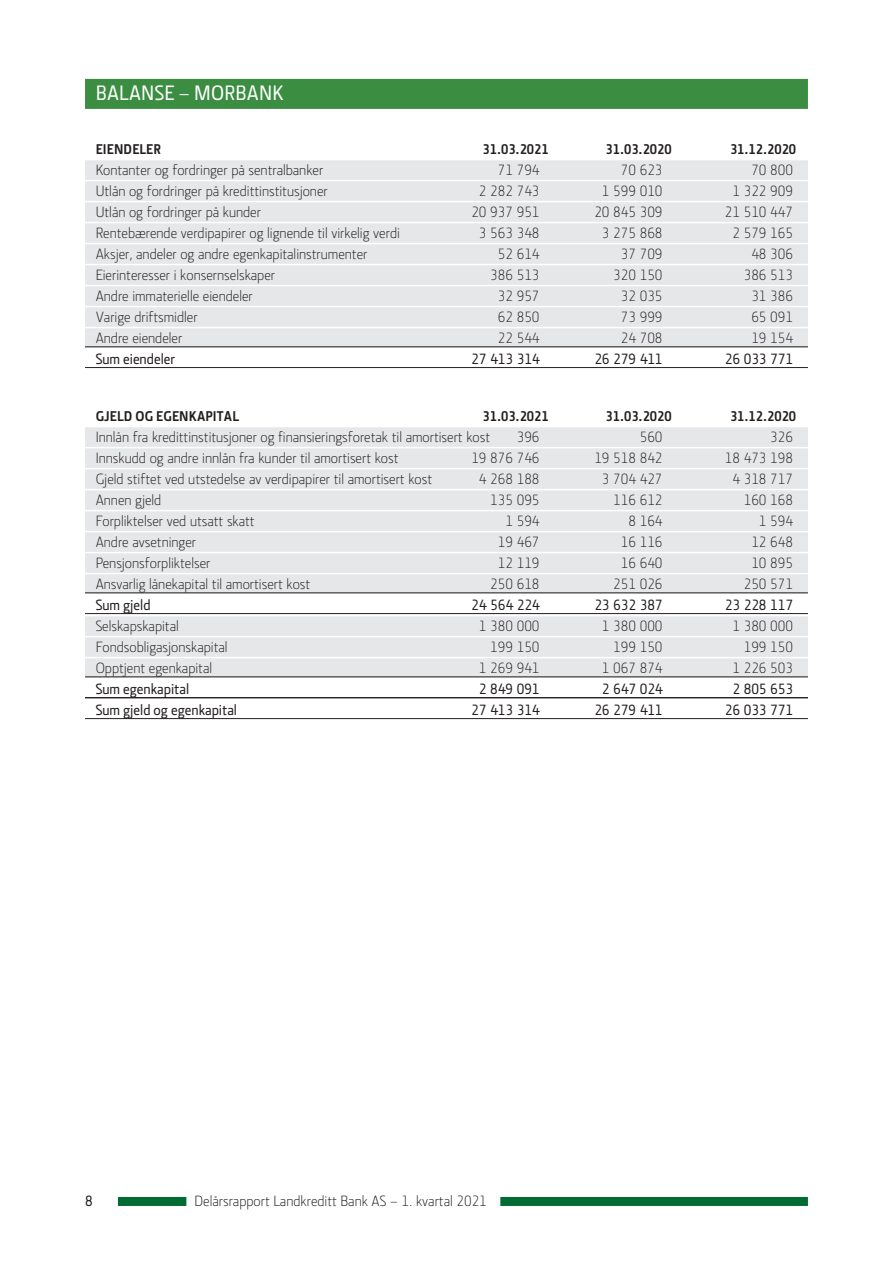
<style>
.page{position:relative;width:893px;height:1263px;background:#fff}
.page>*{position:absolute;margin:0;border:0;box-sizing:border-box;transform-origin:0 0}
.t1{font:500 21px "Section LK";letter-spacing:.015em;color:#fff}
.t2{font:300 15px "Section LK";color:#231f20}
.t3{font:500 15px "Section LK";color:#231f20}
.t4{font:700 14.25px "Section LK";color:#231f20}
</style>
<div class="page">
<div style="left:118px;top:1197px;width:68px;height:9px;background:#006b32"></div>
<div style="left:500px;top:1197px;width:308px;height:9px;background:#006b32"></div>
<div style="left:85px;top:79px;width:723px;height:30px;background:#3b8d41"></div>
<div style="left:85px;top:160px;width:723px;height:20px;background:#e6e7e9"></div>
<div style="left:85px;top:181px;width:723px;height:20px;background:#e6e7e9"></div>
<div style="left:85px;top:202px;width:723px;height:20px;background:#e6e7e9"></div>
<div style="left:85px;top:223px;width:723px;height:20px;background:#e6e7e9"></div>
<div style="left:85px;top:244px;width:723px;height:20px;background:#e6e7e9"></div>
<div style="left:85px;top:265px;width:723px;height:20px;background:#e6e7e9"></div>
<div style="left:85px;top:286px;width:723px;height:20px;background:#e6e7e9"></div>
<div style="left:85px;top:307px;width:723px;height:20px;background:#e6e7e9"></div>
<div style="left:85px;top:328px;width:723px;height:20px;background:#e6e7e9"></div>
<hr style="left:85px;top:346px;width:723px;height:1px;background:#231f20">
<hr style="left:85px;top:367px;width:723px;height:1px;background:#231f20">
<div style="left:85px;top:427px;width:723px;height:20px;background:#e6e7e9"></div>
<div style="left:85px;top:448px;width:723px;height:20px;background:#e6e7e9"></div>
<div style="left:85px;top:469px;width:723px;height:20px;background:#e6e7e9"></div>
<div style="left:85px;top:490px;width:723px;height:20px;background:#e6e7e9"></div>
<div style="left:85px;top:511px;width:723px;height:20px;background:#e6e7e9"></div>
<div style="left:85px;top:532px;width:723px;height:20px;background:#e6e7e9"></div>
<div style="left:85px;top:553px;width:723px;height:20px;background:#e6e7e9"></div>
<div style="left:85px;top:574px;width:723px;height:20px;background:#e6e7e9"></div>
<hr style="left:85px;top:592px;width:723px;height:1px;background:#231f20">
<hr style="left:85px;top:613px;width:723px;height:1px;background:#231f20">
<div style="left:85px;top:616px;width:723px;height:20px;background:#e6e7e9"></div>
<div style="left:85px;top:637px;width:723px;height:20px;background:#e6e7e9"></div>
<div style="left:85px;top:658px;width:723px;height:20px;background:#e6e7e9"></div>
<hr style="left:85px;top:676px;width:723px;height:1px;background:#231f20">
<hr style="left:85px;top:697px;width:723px;height:1px;background:#231f20">
<hr style="left:85px;top:718px;width:723px;height:1px;background:#231f20">
<h1 class="t1" style="left:96px;top:81px;width:189px">BALANSE – MORBANK</h1>
<p class="t4" style="left:96px;top:141px;width:67px">EIENDELER</p>
<p class="t4" style="left:483px;top:141px;width:68px">31.03.2021</p>
<p class="t4" style="left:606px;top:141px;width:68px">31.03.2020</p>
<p class="t4" style="left:730px;top:141px;width:68px">31.12.2020</p>
<p class="t2" style="left:96px;top:162px;width:229px">Kontanter og fordringer på sentralbanker</p>
<p class="t2" style="left:498px;top:162px;width:43px">71 794</p>
<p class="t2" style="left:621px;top:162px;width:43px">70 623</p>
<p class="t2" style="left:751px;top:162px;width:43px">70 800</p>
<p class="t2" style="left:96px;top:183px;width:234px">Utlån og fordringer på kredittinstitusjoner</p>
<p class="t2" style="left:479px;top:183px;width:62px">2 282 743</p>
<p class="t2" style="left:602px;top:183px;width:62px">1 599 010</p>
<p class="t2" style="left:732px;top:183px;width:62px">1 322 909</p>
<p class="t2" style="left:96px;top:204px;width:167px">Utlån og fordringer på kunder</p>
<p class="t2" style="left:471px;top:204px;width:70px">20 937 951</p>
<p class="t2" style="left:594px;top:204px;width:70px">20 845 309</p>
<p class="t2" style="left:725px;top:204px;width:70px">21 510 447</p>
<p class="t2" style="left:96px;top:225px;width:306px">Rentebærende verdipapirer og lignende til virkelig verdi</p>
<p class="t2" style="left:479px;top:225px;width:62px">3 563 348</p>
<p class="t2" style="left:602px;top:225px;width:62px">3 275 868</p>
<p class="t2" style="left:732px;top:225px;width:62px">2 579 165</p>
<p class="t2" style="left:96px;top:246px;width:273px">Aksjer, andeler og andre egenkapitalinstrumenter</p>
<p class="t2" style="left:498px;top:246px;width:43px">52 614</p>
<p class="t2" style="left:621px;top:246px;width:43px">37 709</p>
<p class="t2" style="left:751px;top:246px;width:43px">48 306</p>
<p class="t2" style="left:96px;top:267px;width:181px">Eierinteresser i konsernselskaper</p>
<p class="t2" style="left:490px;top:267px;width:51px">386 513</p>
<p class="t2" style="left:613px;top:267px;width:51px">320 150</p>
<p class="t2" style="left:744px;top:267px;width:51px">386 513</p>
<p class="t2" style="left:96px;top:288px;width:159px">Andre immaterielle eiendeler</p>
<p class="t2" style="left:498px;top:288px;width:43px">32 957</p>
<p class="t2" style="left:621px;top:288px;width:43px">32 035</p>
<p class="t2" style="left:751px;top:288px;width:43px">31 386</p>
<p class="t2" style="left:96px;top:309px;width:104px">Varige driftsmidler</p>
<p class="t2" style="left:498px;top:309px;width:43px">62 850</p>
<p class="t2" style="left:621px;top:309px;width:43px">73 999</p>
<p class="t2" style="left:751px;top:309px;width:43px">65 091</p>
<p class="t2" style="left:96px;top:330px;width:88px">Andre eiendeler</p>
<p class="t2" style="left:498px;top:330px;width:43px">22 544</p>
<p class="t2" style="left:621px;top:330px;width:43px">24 708</p>
<p class="t2" style="left:751px;top:330px;width:43px">19 154</p>
<p class="t3" style="left:96px;top:351px;width:81px">Sum eiendeler</p>
<p class="t3" style="left:471px;top:351px;width:70px">27 413 314</p>
<p class="t3" style="left:594px;top:351px;width:70px">26 279 411</p>
<p class="t3" style="left:725px;top:351px;width:70px">26 033 771</p>
<p class="t4" style="left:96px;top:408px;width:145px">GJELD OG EGENKAPITAL</p>
<p class="t4" style="left:483px;top:408px;width:68px">31.03.2021</p>
<p class="t4" style="left:606px;top:408px;width:68px">31.03.2020</p>
<p class="t4" style="left:730px;top:408px;width:68px">31.12.2020</p>
<p class="t2" style="left:96px;top:429px;width:396px">Innlån fra kredittinstitusjoner og finansieringsforetak til amortisert kost</p>
<p class="t2" style="left:517px;top:429px;width:24px">396</p>
<p class="t2" style="left:640px;top:429px;width:24px">560</p>
<p class="t2" style="left:770px;top:429px;width:24px">326</p>
<p class="t2" style="left:96px;top:450px;width:304px">Innskudd og andre innlån fra kunder til amortisert kost</p>
<p class="t2" style="left:471px;top:450px;width:70px">19 876 746</p>
<p class="t2" style="left:594px;top:450px;width:70px">19 518 842</p>
<p class="t2" style="left:725px;top:450px;width:70px">18 473 198</p>
<p class="t2" style="left:96px;top:471px;width:338px">Gjeld stiftet ved utstedelse av verdipapirer til amortisert kost</p>
<p class="t2" style="left:479px;top:471px;width:62px">4 268 188</p>
<p class="t2" style="left:602px;top:471px;width:62px">3 704 427</p>
<p class="t2" style="left:732px;top:471px;width:62px">4 318 717</p>
<p class="t2" style="left:96px;top:492px;width:67px">Annen gjeld</p>
<p class="t2" style="left:490px;top:492px;width:51px">135 095</p>
<p class="t2" style="left:613px;top:492px;width:51px">116 612</p>
<p class="t2" style="left:744px;top:492px;width:51px">160 168</p>
<p class="t2" style="left:96px;top:513px;width:161px">Forpliktelser ved utsatt skatt</p>
<p class="t2" style="left:505px;top:513px;width:36px">1 594</p>
<p class="t2" style="left:628px;top:513px;width:36px">8 164</p>
<p class="t2" style="left:759px;top:513px;width:36px">1 594</p>
<p class="t2" style="left:96px;top:534px;width:102px">Andre avsetninger</p>
<p class="t2" style="left:498px;top:534px;width:43px">19 467</p>
<p class="t2" style="left:621px;top:534px;width:43px">16 116</p>
<p class="t2" style="left:751px;top:534px;width:43px">12 648</p>
<p class="t2" style="left:96px;top:555px;width:116px">Pensjonsforpliktelser</p>
<p class="t2" style="left:498px;top:555px;width:43px">12 119</p>
<p class="t2" style="left:621px;top:555px;width:43px">16 640</p>
<p class="t2" style="left:751px;top:555px;width:43px">10 895</p>
<p class="t2" style="left:96px;top:576px;width:216px">Ansvarlig lånekapital til amortisert kost</p>
<p class="t2" style="left:490px;top:576px;width:51px">250 618</p>
<p class="t2" style="left:613px;top:576px;width:51px">251 026</p>
<p class="t2" style="left:744px;top:576px;width:51px">250 571</p>
<p class="t3" style="left:96px;top:597px;width:56px">Sum gjeld</p>
<p class="t3" style="left:471px;top:597px;width:70px">24 564 224</p>
<p class="t3" style="left:594px;top:597px;width:70px">23 632 387</p>
<p class="t3" style="left:725px;top:597px;width:70px">23 228 117</p>
<p class="t2" style="left:96px;top:618px;width:85px">Selskapskapital</p>
<p class="t2" style="left:479px;top:618px;width:62px">1 380 000</p>
<p class="t2" style="left:602px;top:618px;width:62px">1 380 000</p>
<p class="t2" style="left:732px;top:618px;width:62px">1 380 000</p>
<p class="t2" style="left:96px;top:639px;width:133px">Fondsobligasjonskapital</p>
<p class="t2" style="left:490px;top:639px;width:51px">199 150</p>
<p class="t2" style="left:613px;top:639px;width:51px">199 150</p>
<p class="t2" style="left:744px;top:639px;width:51px">199 150</p>
<p class="t2" style="left:96px;top:660px;width:118px">Opptjent egenkapital</p>
<p class="t2" style="left:479px;top:660px;width:62px">1 269 941</p>
<p class="t2" style="left:602px;top:660px;width:62px">1 067 874</p>
<p class="t2" style="left:732px;top:660px;width:62px">1 226 503</p>
<p class="t3" style="left:96px;top:681px;width:95px">Sum egenkapital</p>
<p class="t3" style="left:479px;top:681px;width:62px">2 849 091</p>
<p class="t3" style="left:602px;top:681px;width:62px">2 647 024</p>
<p class="t3" style="left:732px;top:681px;width:62px">2 805 653</p>
<p class="t3" style="left:96px;top:702px;width:143px">Sum gjeld og egenkapital</p>
<p class="t3" style="left:471px;top:702px;width:70px">27 413 314</p>
<p class="t3" style="left:594px;top:702px;width:70px">26 279 411</p>
<p class="t3" style="left:725px;top:702px;width:70px">26 033 771</p>
<p class="t3" style="left:85px;top:1192px;width:9px">8</p>
<p class="t2" style="left:195px;top:1192px;width:294px">Delårsrapport Landkreditt Bank AS – 1. kvartal 2021</p>
</div>
